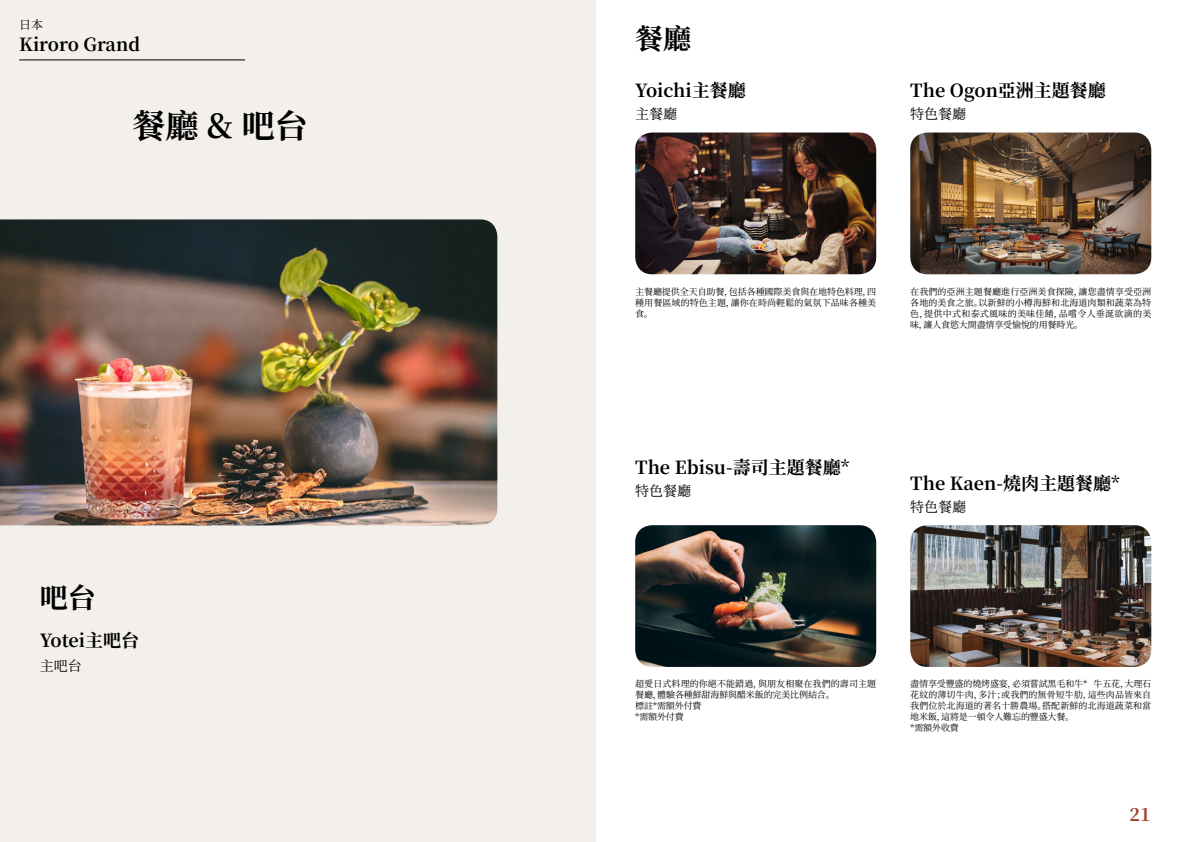
<style>
.page{position:relative;width:1191px;height:842px;background:#fff}
.page>*{position:absolute;margin:0;border:0;box-sizing:border-box;transform-origin:0 0}
.t1{font:700 33px "Noto Serif SC";color:#000}
.t2{font:700 28px "Noto Serif SC";color:#000}
.t3{font:700 18px "Noto Serif SC";color:#000}
.t4{font:700 18px "Noto Serif SC";color:#9d432c}
.t5{font:14px "Noto Serif SC";color:#000}
.t6{font:12px "Noto Serif SC";color:#000}
.t7{font:9px/11px "Noto Serif SC";letter-spacing:.01em;color:#000;text-align:justify}
.t8{font:9px/11px "Noto Serif SC";letter-spacing:-.015em;color:#000}
</style>
<div class="page">
<div style="left:0;top:0;width:595px;height:842px;background:#f3f0ec"></div>
<img style="left:0;top:219px;width:497px;height:306px">
<img style="left:635px;top:133px;width:241px;height:141px">
<img style="left:635px;top:525px;width:241px;height:142px">
<img style="left:910px;top:525px;width:241px;height:142px">
<img style="left:910px;top:133px;width:241px;height:141px">
<svg style="left:20px;top:60px;width:225px;height:1px"></svg>
<h3 class="t6" style="left:19px;top:17px;width:25px">日本</h3>
<h3 class="t3" style="left:19px;top:34px;width:122px">Kiroro Grand</h3>
<h1 class="t1" style="left:133px;top:107px;width:177px">餐廳 &amp; 吧台</h1>
<h2 class="t2" style="left:40px;top:582px;width:57px">吧台</h2>
<h3 class="t3" style="left:40px;top:630px;width:101px">Yotei主吧台</h3>
<h3 class="t5" style="left:40px;top:658px;width:43px">主吧台</h3>
<h2 class="t2" style="left:635px;top:23px;width:57px">餐廳</h2>
<h3 class="t3" style="left:635px;top:81px;width:112px">Yoichi主餐廳</h3>
<h3 class="t5" style="left:635px;top:106px;width:43px">主餐廳</h3>
<h3 class="t3" style="left:910px;top:81px;width:197px">The Ogon亞洲主題餐廳</h3>
<h3 class="t5" style="left:910px;top:106px;width:57px">特色餐廳</h3>
<p class="t7" style="left:635px;top:286px;width:242px">主餐廳提供全天自助餐，包括各種國際美食與在地特色料理，四種用餐區域的特色主題，讓你在時尚輕鬆的氣氛下品味各種美食。</p>
<p class="t7" style="left:910px;top:286px;width:243px">在我們的亞洲主題餐廳進行亞洲美食探險，讓您盡情享受亞洲各地的美食之旅。以新鮮的小樽海鮮和北海道肉類和蔬菜為特色，提供中式和泰式風味的美味佳餚，品嚐令人垂涎欲滴的美味，讓人食慾大開盡情享受愉悅的用餐時光。</p>
<h3 class="t3" style="left:635px;top:457px;width:216px">The Ebisu-壽司主題餐廳*</h3>
<h3 class="t5" style="left:635px;top:483px;width:57px">特色餐廳</h3>
<h3 class="t3" style="left:910px;top:473px;width:211px">The Kaen-燒肉主題餐廳*</h3>
<h3 class="t5" style="left:910px;top:498px;width:57px">特色餐廳</h3>
<p class="t8" style="left:635px;top:679px;width:242px">超愛日式料理的你絕不能錯過，與朋友相聚在我們的壽司主題餐廳，體驗各種鮮甜海鮮與醋米飯的完美比例結合。<br>標註*需額外付費<br>*需額外付費</p>
<p class="t7" style="left:910px;top:679px;width:242px;text-align:left">盡情享受豐盛的燒烤盛宴，必須嘗試黑毛和牛* 牛五花，大理石花紋的薄切牛肉，多汁；或我們的無骨短牛肋，這些肉品皆來自我們位於北海道的著名十勝農場。搭配新鮮的北海道蔬菜和當地米飯，這將是一頓令人難忘的豐盛大餐。<br>*需額外收費</p>
<h3 class="t4" style="left:1129px;top:804px;width:23px">21</h3>
</div>
